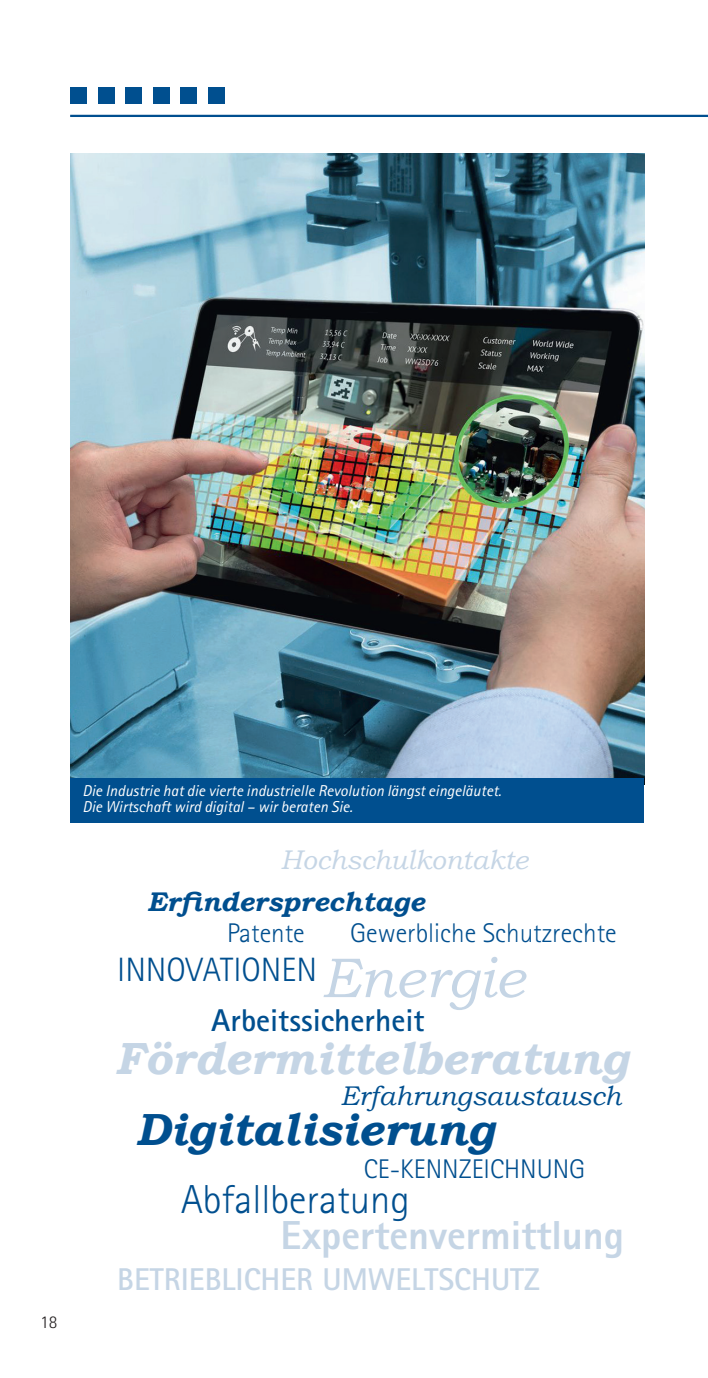
<style>
.page{position:relative;width:708px;height:1378px;background:#fff}
.page>*{position:absolute;margin:0;border:0;box-sizing:border-box;transform-origin:0 0}
.t1{font:italic 56.25px "Bookman Old Style";color:#c5d5e5}
.t2{font:italic 700 45px "Bookman Old Style";color:#c5d5e5}
.t3{font:italic 700 45px "Bookman Old Style";color:#004f8f}
.t4{font:800 40.5px "Rotis Sans Serif";color:#c5d5e5}
.t5{font:300 40.5px "Rotis Sans Serif";color:#004f8f}
.t6{font:300 33.75px "Rotis Sans Serif";color:#004f8f}
.t7{font:700 31.5px "Rotis Sans Serif";color:#c5d5e5}
.t8{font:700 31.5px "Rotis Sans Serif";color:#004f8f}
.t9{font:300 27px "Rotis Sans Serif";color:#004f8f}
.t10{font:italic 27px "Bookman Old Style";color:#004f8f}
.t11{font:italic 700 27px "Bookman Old Style";color:#004f8f}
.t12{font:italic 27px "Bookman Old Style";color:#c5d5e5}
.t13{font:300 18px "Rotis Sans Serif";color:#231f20}
.t14{font:italic 15.75px/15.8px "Rotis Sans Serif";color:#fff}
</style>
<div class="page">
<img style="left:70px;top:153px;width:574px;height:625px">
<hr style="left:70px;top:115px;width:638px;height:2px;background:#004f8f">
<div style="left:70px;top:87px;width:17px;height:17px;background:#004f8f"></div>
<div style="left:98px;top:87px;width:17px;height:17px;background:#004f8f"></div>
<div style="left:153px;top:87px;width:17px;height:17px;background:#004f8f"></div>
<div style="left:125px;top:87px;width:17px;height:17px;background:#004f8f"></div>
<div style="left:180px;top:87px;width:17px;height:17px;background:#004f8f"></div>
<div style="left:208px;top:87px;width:17px;height:17px;background:#004f8f"></div>
<div style="left:70px;top:778px;width:574px;height:45px;background:#004f8f"></div>
<p class="t13" style="left:40px;top:1311px;width:19px">18</p>
<p class="t14" style="left:82px;top:783px;width:421px">Die Industrie hat die vierte industrielle Revolution längst eingeläutet.<br>Die Wirtschaft wird digital – wir beraten Sie.</p>
<h3 class="t12" style="left:281px;top:844px;width:249px">Hochschulkontakte</h3>
<h3 class="t11" style="left:147px;top:885px;width:279px">Erfindersprechtage</h3>
<h3 class="t9" style="left:227px;top:917px;width:79px">Patente</h3>
<h3 class="t9" style="left:350px;top:917px;width:268px">Gewerbliche Schutzrechte</h3>
<h1 class="t1" style="left:321px;top:945px;width:205px">Energie</h1>
<h3 class="t6" style="left:117px;top:950px;width:201px">INNOVATIONEN</h3>
<h3 class="t8" style="left:211px;top:1000px;width:215px">Arbeitssicherheit</h3>
<h2 class="t2" style="left:115px;top:1031px;width:515px">Fördermittelberatung</h2>
<h3 class="t10" style="left:340px;top:1080px;width:282px">Erfahrungsaustausch</h3>
<h2 class="t3" style="left:136px;top:1103px;width:361px">Digitalisierung</h2>
<h3 class="t9" style="left:364px;top:1154px;width:223px">CE-KENNZEICHNUNG</h3>
<h3 class="t5" style="left:181px;top:1175px;width:230px">Abfallberatung</h3>
<h3 class="t4" style="left:281px;top:1209px;width:345px">Expertenvermittlung</h3>
<h3 class="t7" style="left:117px;top:1259px;width:424px">BETRIEBLICHER UMWELTSCHUTZ</h3>
</div>
